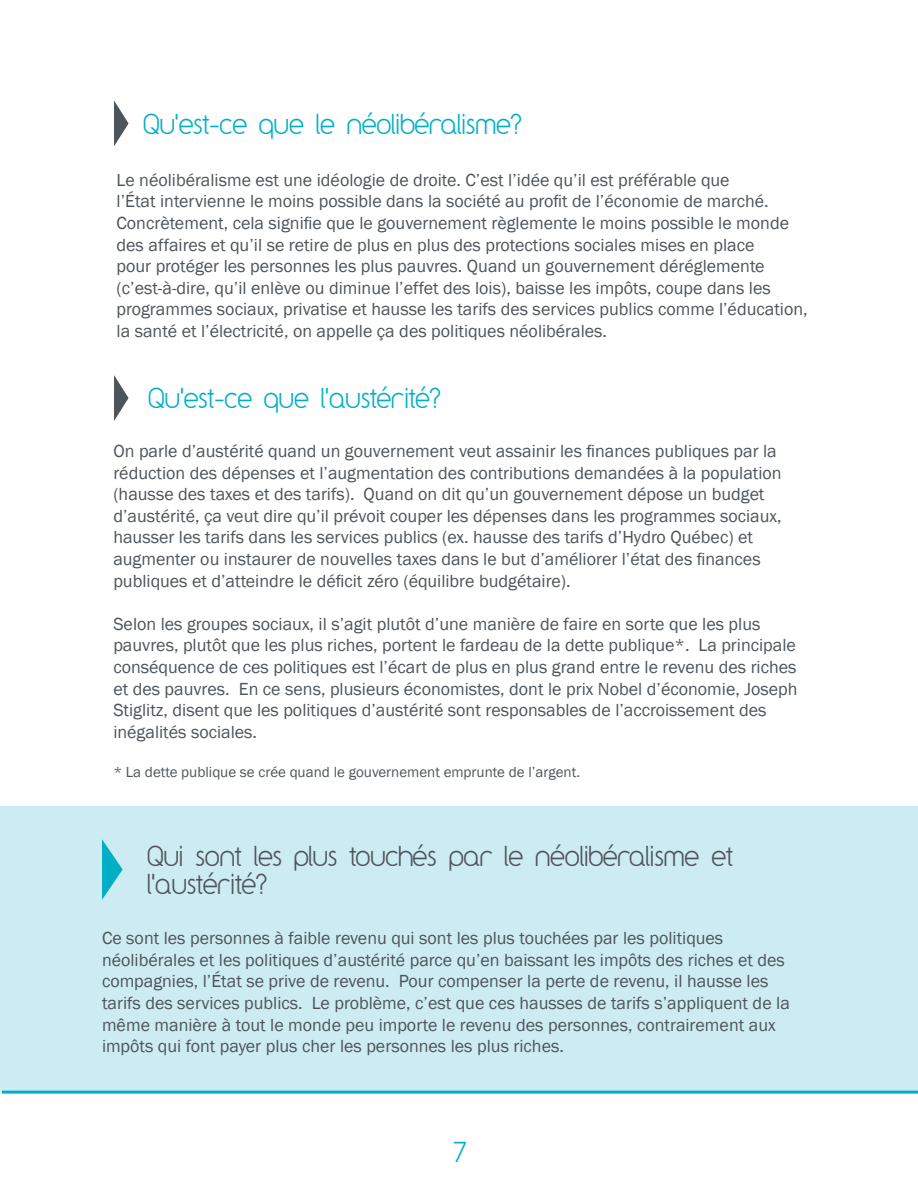
<style>
.page{position:relative;width:918px;height:1188px;background:#fff}
.page>*{position:absolute;margin:0;border:0;box-sizing:border-box;transform-origin:0 0}
.t1{font:24px "Y2 K Neophyte";color:#00afc6}
.t2{font:24px/28.8px "Y2 K Neophyte";color:#4d545a}
.t3{font:18px/21.6px "Franklin Gothic";color:#4d545a}
.t4{font:15px "Franklin Gothic";color:#4d545a}
</style>
<div class="page">
<div style="left:0;top:806px;width:918px;height:285px;background:#cdebf3"></div>
<hr style="left:2px;top:1091px;width:916px;height:3px;background:#00afc6">
<svg style="left:102px;top:839px;width:21px;height:61px"></svg>
<svg style="left:114px;top:375px;width:15px;height:46px"></svg>
<svg style="left:114px;top:100px;width:15px;height:46px"></svg>
<p class="t1" style="left:143px;top:108px;width:380px">Qu'est-ce que le néolibéralisme?</p>
<p class="t3" style="left:117px;top:169px;width:693px">Le néolibéralisme est une idéologie de droite. C’est l’idée qu’il est préférable que<br>l’État intervienne le moins possible dans la société au profit de l’économie de marché.<br>Concrètement, cela signifie que le gouvernement règlemente le moins possible le monde des affaires et qu’il se retire de plus en plus des protections sociales mises en place<br>pour protéger les personnes les plus pauvres. Quand un gouvernement déréglemente (c’est-à-dire, qu’il enlève ou diminue l’effet des lois), baisse les impôts, coupe dans les programmes sociaux, privatise et hausse les tarifs des services publics comme l’éducation, la santé et l’électricité, on appelle ça des politiques néolibérales.</p>
<p class="t1" style="left:148px;top:381px;width:294px">Qu'est-ce que l'austérité?</p>
<p class="t3" style="left:113px;top:441px;width:670px">On parle d’austérité quand un gouvernement veut assainir les finances publiques par la réduction des dépenses et l’augmentation des contributions demandées à la population (hausse des taxes et des tarifs). Quand on dit qu’un gouvernement dépose un budget d’austérité, ça veut dire qu’il prévoit couper les dépenses dans les programmes sociaux, hausser les tarifs dans les services publics (ex. hausse des tarifs d’Hydro Québec) et augmenter ou instaurer de nouvelles taxes dans le but d’améliorer l’état des finances publiques et d’atteindre le déficit zéro (équilibre budgétaire).</p>
<p class="t3" style="left:113px;top:613px;width:686px">Selon les groupes sociaux, il s’agit plutôt d’une manière de faire en sorte que les plus pauvres, plutôt que les plus riches, portent le fardeau de la dette publique*. La principale conséquence de ces politiques est l’écart de plus en plus grand entre le revenu des riches et des pauvres. En ce sens, plusieurs économistes, dont le prix Nobel d’économie, Joseph Stiglitz, disent que les politiques d’austérité sont responsables de l’accroissement des inégalités sociales.</p>
<p class="t4" style="left:113px;top:763px;width:468px">* La dette publique se crée quand le gouvernement emprunte de l’argent.</p>
<p class="t2" style="left:147px;top:841px;width:587px">Qui sont les plus touchés par le néolibéralisme et l'austérité?</p>
<p class="t3" style="left:102px;top:928px;width:689px">Ce sont les personnes à faible revenu qui sont les plus touchées par les politiques néolibérales et les politiques d’austérité parce qu’en baissant les impôts des riches et des compagnies, l’État se prive de revenu. Pour compenser la perte de revenu, il hausse les tarifs des services publics. Le problème, c’est que ces hausses de tarifs s’appliquent de la même manière à tout le monde peu importe le revenu des personnes, contrairement aux impôts qui font payer plus cher les personnes les plus riches.</p>
<p class="t1" style="left:454px;top:1136px;width:14px">7</p>
</div>
